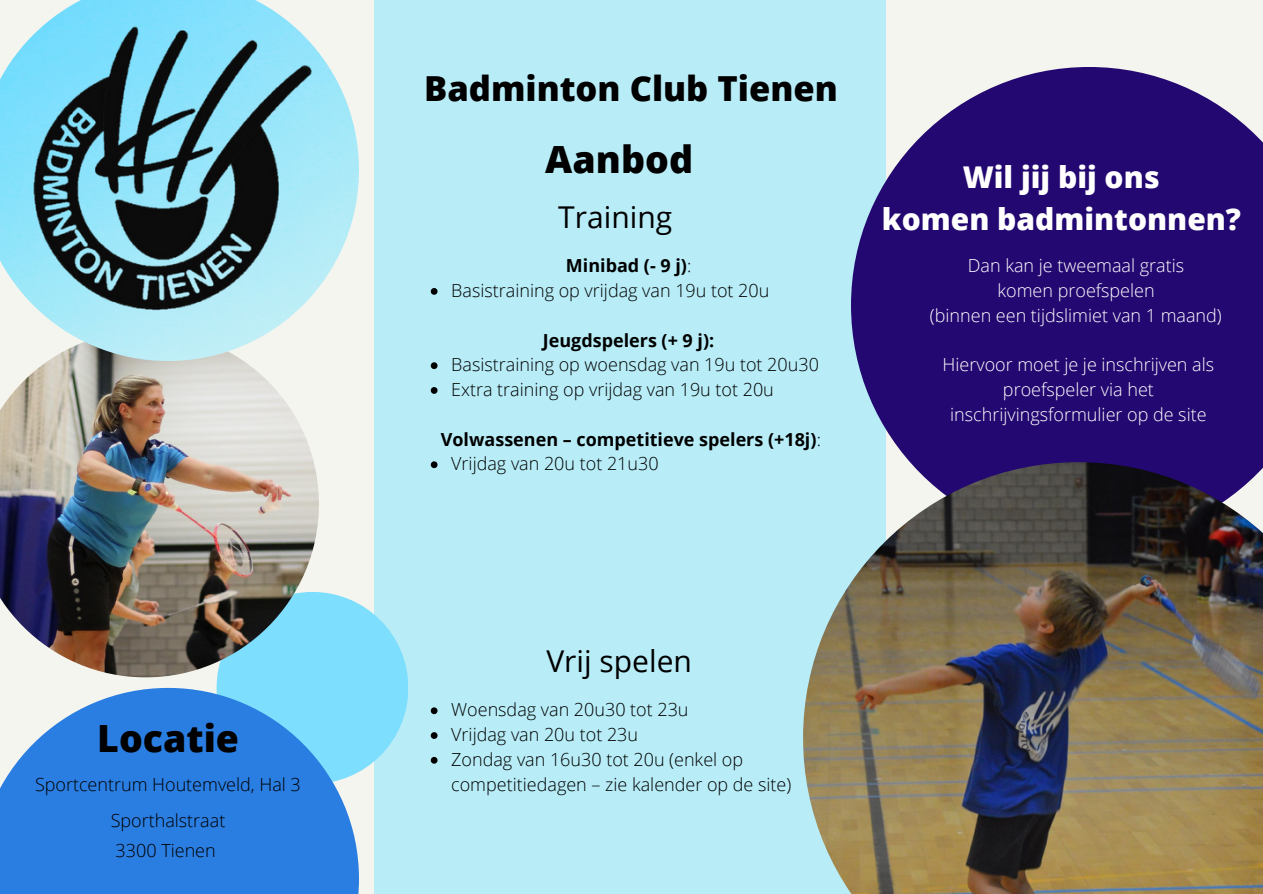
<style>
.page{position:relative;width:1263px;height:894px;background:#fff}
.page>*{position:absolute;margin:0;border:0;box-sizing:border-box;transform-origin:0 0}
.t1{font:800 37.5px "Open Sans";color:#000}
.t2{font:800 34.5px "Open Sans";color:#000}
.t3{font:800 30px "Open Sans";color:#fff}
.t4{font:30px "Open Sans";color:#000}
.t5{font:300 18px/24.8px "Open Sans";color:#000}
.t6{font:300 18px/24.8px "Open Sans";color:#fff;text-align:center}
.t7{font:700 18px "Open Sans";color:#000}
.s1{font-weight:300}
</style>
<div class="page">
<div style="left:0;top:0;width:1263px;height:893px;background:#f5f5ef"></div>
<div style="left:374px;top:0;width:511px;height:893px;background:#b8edf8"></div>
<svg style="left:851px;top:67px;width:412px;height:395px;background:#392480"></svg>
<div style="left:217px;top:591px;width:191px;height:192px;background:#7ddefd;border-radius:50%"></div>
<svg style="left:0;top:687px;width:359px;height:206px;fill:#2a7de1"></svg>
<img style="left:803px;top:462px;width:460px;height:431px">
<img style="left:0;top:361px;width:319px;height:316px">
<img style="left:0;top:0;width:359px;height:361px">
<svg style="left:431px;top:288px;width:6px;height:7px"></svg>
<svg style="left:431px;top:362px;width:6px;height:7px"></svg>
<svg style="left:431px;top:387px;width:6px;height:6px"></svg>
<svg style="left:431px;top:461px;width:6px;height:7px"></svg>
<svg style="left:431px;top:707px;width:6px;height:7px"></svg>
<svg style="left:431px;top:732px;width:6px;height:6px"></svg>
<svg style="left:431px;top:756px;width:6px;height:7px"></svg>
<p class="t1" style="left:97px;top:712px;width:143px">Locatie</p>
<p class="t5" style="left:35px;top:771px;width:267px">Sportcentrum Houtemveld, Hal 3</p>
<p class="t5" style="left:111px;top:806px;width:116px">Sporthalstraat</p>
<p class="t5" style="left:116px;top:837px;width:102px">3300 Tienen</p>
<p class="t2" style="left:424px;top:64px;width:415px">Badminton Club Tienen</p>
<p class="t1" style="left:545px;top:132px;width:149px">Aanbod</p>
<p class="t4" style="left:558px;top:196px;width:115px">Training</p>
<p class="t7" style="left:566px;top:253px;width:127px">Minibad (- 9 j)<span class="s1">:</span></p>
<p class="t5" style="left:451px;top:277px;width:320px">Basistraining op vrijdag van 19u tot 20u</p>
<p class="t7" style="left:543px;top:327px;width:173px">Jeugdspelers (+ 9 j):</p>
<p class="t5" style="left:451px;top:352px;width:369px">Basistraining op woensdag van 19u tot 20u30</p>
<p class="t5" style="left:451px;top:376px;width:324px">Extra training op vrijdag van 19u tot 20u</p>
<p class="t7" style="left:441px;top:426px;width:382px">Volwassenen – competitieve spelers (+18j)<span class="s1">:</span></p>
<p class="t5" style="left:451px;top:451px;width:209px">Vrijdag van 20u tot 21u30</p>
<p class="t3" style="left:963px;top:156px;width:199px">Wil jij bij ons</p>
<p class="t3" style="left:882px;top:198px;width:361px">komen badmintonnen?</p>
<p class="t6" style="left:968px;top:253px;width:218px">Dan kan je tweemaal gratis</p>
<p class="t6" style="left:997px;top:277px;width:159px">komen proefspelen</p>
<p class="t6" style="left:930px;top:302px;width:293px">(binnen een tijdslimiet van 1 maand)</p>
<p class="t6" style="left:943px;top:352px;width:273px">Hiervoor moet je je inschrijven als proefspeler via het inschrijvingsformulier op de site</p>
<p class="t4" style="left:546px;top:639px;width:147px">Vrij spelen</p>
<p class="t5" style="left:451px;top:696px;width:239px">Woensdag van 20u30 tot 23u</p>
<p class="t5" style="left:451px;top:721px;width:188px">Vrijdag van 20u tot 23u</p>
<p class="t5" style="left:451px;top:746px;width:342px">Zondag van 16u30 tot 20u (enkel op competitiedagen – zie kalender op de site)</p>
</div>
